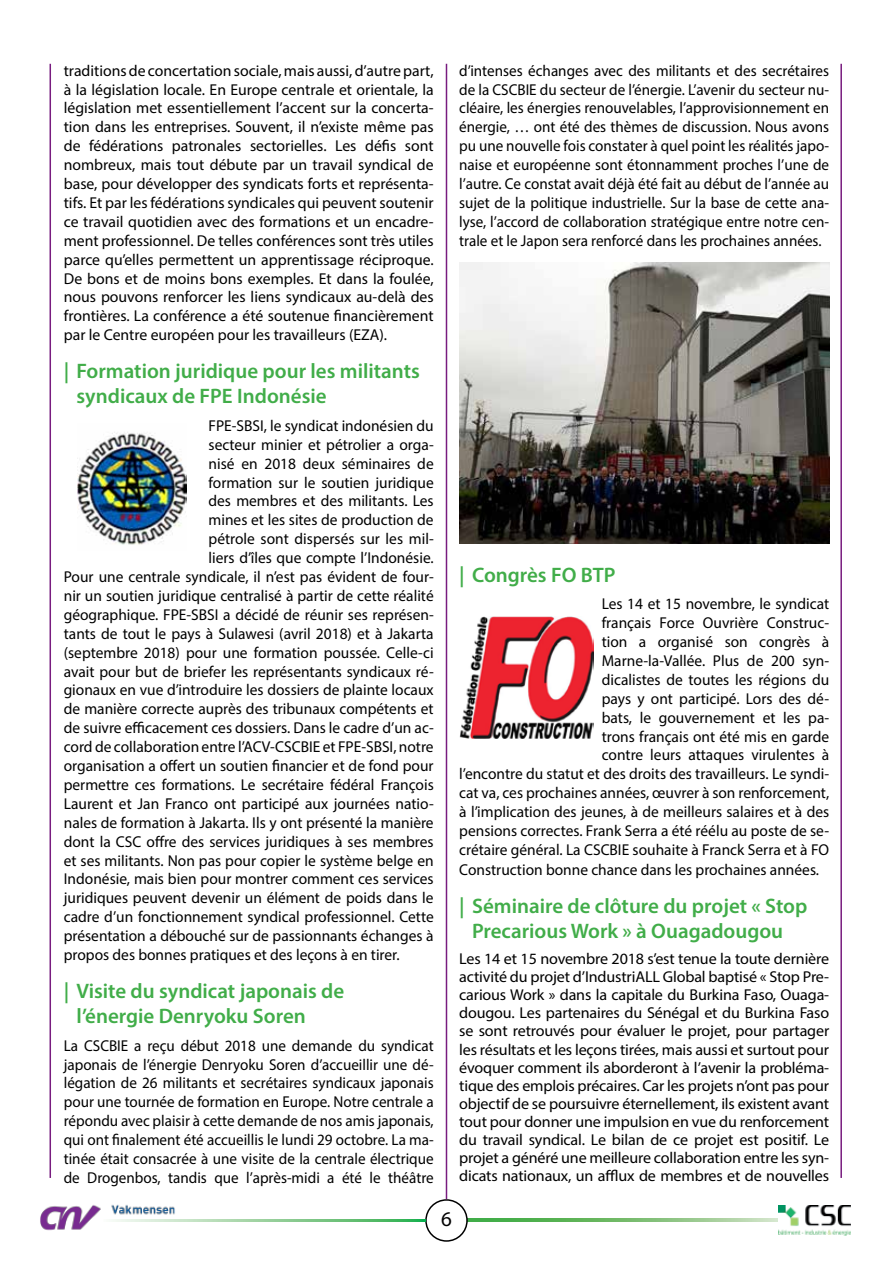
<style>
.page{position:relative;width:893px;height:1263px;background:#fff}
.page>*{position:absolute;margin:0;border:0;box-sizing:border-box;transform-origin:0 0}
.t1{font:600 21px/25.2px "Myriad Pro";color:#41ad49}
.t2{font:21px "Myriad Pro";color:#000}
.t3{font:15.75px/18.9px "Myriad Pro";color:#000;text-align:justify}
.t4{font:15.75px/18.9px "Myriad Pro";color:#000;text-align:justify;scale:.96 1}
</style>
<div class="page">
<svg style="left:468px;top:1219px;width:310px;height:3px"></svg>
<div style="left:425px;top:1199px;width:43px;height:43px;border:2px solid #000;border-radius:50%"></div>
<svg style="left:179px;top:1219px;width:246px;height:3px"></svg>
<img style="left:40px;top:1204px;width:139px;height:27px">
<img style="left:779px;top:1205px;width:71px;height:30px">
<hr style="left:840px;top:64px;width:2px;height:1114px;background:#781c7f">
<hr style="left:446px;top:64px;width:1px;height:1135px;background:#781c7f">
<hr style="left:50px;top:64px;width:1px;height:1114px;background:#781c7f">
<img style="left:459px;top:617px;width:134px;height:122px">
<img style="left:459px;top:263px;width:370px;height:280px">
<img style="left:78px;top:432px;width:108px;height:113px">
<p class="t3" style="left:64px;top:61px;width:371px">traditions de concertation sociale, mais aussi, d’autre part, à la législation locale. En Europe centrale et orientale, la législation met essentiellement l’accent sur la concerta&shy;tion dans les entreprises. Souvent, il n’existe même pas de fédérations patronales sectorielles. Les défis sont nombreux, mais tout débute par un travail syndical de base, pour développer des syndicats forts et représenta&shy;tifs. Et par les fédérations syndicales qui peuvent soutenir ce travail quotidien avec des formations et un encadre&shy;ment professionnel. De telles conférences sont très utiles parce qu’elles permettent un apprentissage réciproque.<br>De bons et de moins bons exemples. Et dans la foulée, nous pouvons renforcer les liens syndicaux au-delà des frontières. La conférence a été soutenue financièrement par le Centre européen pour les travailleurs (EZA).</p>
<h1 class="t1" style="left:77px;top:358px;width:345px;text-indent:-13px">| Formation juridique pour les militants syndicaux de FPE Indonésie</h1>
<p class="t3" style="left:209px;top:416px;width:227px">FPE-SBSI, le syndicat indonésien du</p>
<p class="t3" style="left:209px;top:435px;width:227px">secteur minier et pétrolier a orga-</p>
<p class="t3" style="left:209px;top:454px;width:227px">nisé en 2018 deux séminaires de</p>
<p class="t3" style="left:209px;top:472px;width:227px">formation sur le soutien juridique</p>
<p class="t3" style="left:209px;top:491px;width:227px">des membres et des militants. Les</p>
<p class="t3" style="left:209px;top:510px;width:227px">mines et les sites de production de</p>
<p class="t3" style="left:209px;top:529px;width:227px">pétrole sont dispersés sur les mil-</p>
<p class="t3" style="left:209px;top:548px;width:227px">liers d’îles que compte l’Indonésie.</p>
<p class="t3" style="left:64px;top:567px;width:371px">Pour une centrale syndicale, il n’est pas évident de four-</p>
<p class="t3" style="left:64px;top:586px;width:371px">nir un soutien juridique centralisé à partir de cette réalité</p>
<p class="t3" style="left:64px;top:605px;width:371px">géographique. FPE-SBSI a décidé de réunir ses représen-</p>
<p class="t3" style="left:64px;top:624px;width:371px">tants de tout le pays à Sulawesi (avril 2018) et à Jakarta</p>
<p class="t3" style="left:64px;top:643px;width:371px">(septembre 2018) pour une formation poussée. Celle-ci</p>
<p class="t3" style="left:64px;top:661px;width:371px">avait pour but de briefer les représentants syndicaux ré-</p>
<p class="t3" style="left:64px;top:680px;width:371px">gionaux en vue d’introduire les dossiers de plainte locaux</p>
<p class="t3" style="left:64px;top:699px;width:371px">de manière correcte auprès des tribunaux compétents et</p>
<p class="t3" style="left:64px;top:718px;width:371px">de suivre efficacement ces dossiers. Dans le cadre d’un ac-</p>
<p class="t3" style="left:64px;top:737px;width:371px">cord de collaboration entre l’ACV-CSCBIE et FPE-SBSI, notre</p>
<p class="t3" style="left:64px;top:756px;width:371px">organisation a offert un soutien financier et de fond pour</p>
<p class="t3" style="left:64px;top:775px;width:371px">permettre ces formations. Le secrétaire fédéral François</p>
<p class="t3" style="left:64px;top:794px;width:371px">Laurent et Jan Franco ont participé aux journées natio-</p>
<p class="t3" style="left:64px;top:813px;width:371px">nales de formation à Jakarta. Ils y ont présenté la manière</p>
<p class="t3" style="left:64px;top:832px;width:371px">dont la CSC offre des services juridiques à ses membres</p>
<p class="t3" style="left:64px;top:850px;width:371px">et ses militants. Non pas pour copier le système belge en</p>
<p class="t3" style="left:64px;top:869px;width:371px">Indonésie, mais bien pour montrer comment ces services</p>
<p class="t3" style="left:64px;top:888px;width:371px">juridiques peuvent devenir un élément de poids dans le</p>
<p class="t3" style="left:64px;top:907px;width:371px">cadre d’un fonctionnement syndical professionnel. Cette</p>
<p class="t3" style="left:64px;top:926px;width:371px">présentation a débouché sur de passionnants échanges à</p>
<p class="t3" style="left:64px;top:945px;width:337px">propos des bonnes pratiques et des leçons à en tirer.</p>
<h1 class="t1" style="left:77px;top:978px;width:269px;text-indent:-13px">| Visite du syndicat japonais de l’énergie Denryoku Soren</h1>
<p class="t4" style="left:64px;top:1036px;width:387px">La CSCBIE a reçu début 2018 une demande du syndicat japonais de l’énergie Denryoku Soren d’accueillir une dé&shy;légation de 26 militants et secrétaires syndicaux japonais pour une tournée de formation en Europe. Notre centrale a répondu avec plaisir à cette demande de nos amis japonais, qui ont finalement été accueillis le lundi 29 octobre. La ma&shy;tinée était consacrée à une visite de la centrale électrique de Drogenbos, tandis que l’après-midi a été le théâtre</p>
<p class="t4" style="left:459px;top:61px;width:387px">d’intenses échanges avec des militants et des secrétaires de la CSCBIE du secteur de l’énergie. L’avenir du secteur nu&shy;cléaire, les énergies renouvelables, l’approvisionnement en énergie, … ont été des thèmes de discussion. Nous avons pu une nouvelle fois constater à quel point les réalités japo&shy;naise et européenne sont étonnamment proches l’une de l’autre. Ce constat avait déjà été fait au début de l’année au sujet de la politique industrielle. Sur la base de cette ana&shy;lyse, l’accord de collaboration stratégique entre notre cen&shy;trale et le Japon sera renforcé dans les prochaines années.</p>
<h1 class="t1" style="left:459px;top:562px;width:158px">| Congrès FO BTP</h1>
<p class="t3" style="left:602px;top:594px;width:229px">Les 14 et 15 novembre, le syndicat</p>
<p class="t3" style="left:602px;top:613px;width:229px">français Force Ouvrière Construc-</p>
<p class="t3" style="left:602px;top:632px;width:229px">tion a organisé son congrès à</p>
<p class="t3" style="left:602px;top:651px;width:229px">Marne-la-Vallée. Plus de 200 syn-</p>
<p class="t3" style="left:602px;top:670px;width:229px">dicalistes de toutes les régions du</p>
<p class="t3" style="left:602px;top:689px;width:229px">pays y ont participé. Lors des dé-</p>
<p class="t3" style="left:602px;top:708px;width:229px">bats, le gouvernement et les pa-</p>
<p class="t3" style="left:602px;top:727px;width:229px">trons français ont été mis en garde</p>
<p class="t3" style="left:602px;top:745px;width:229px">contre leurs attaques virulentes à</p>
<p class="t3" style="left:459px;top:764px;width:371px">l’encontre du statut et des droits des travailleurs. Le syndi-</p>
<p class="t3" style="left:459px;top:783px;width:371px">cat va, ces prochaines années, œuvrer à son renforcement,</p>
<p class="t3" style="left:459px;top:802px;width:371px">à l’implication des jeunes, à de meilleurs salaires et à des</p>
<p class="t3" style="left:459px;top:821px;width:371px">pensions correctes. Frank Serra a été réélu au poste de se-</p>
<p class="t3" style="left:459px;top:840px;width:371px">crétaire général. La CSCBIE souhaite à Franck Serra et à FO</p>
<p class="t3" style="left:459px;top:860px;width:361px">Construction bonne chance dans les prochaines années.</p>
<h1 class="t1" style="left:459px;top:892px;width:350px;text-align:center">| Séminaire de clôture du projet « Stop<br>Precarious Work » à Ouagadougou</h1>
<p class="t3" style="left:459px;top:950px;width:371px;line-height:18px">Les 14 et 15 novembre 2018 s’est tenue la toute dernière activité du projet d’IndustriALL Global baptisé « Stop Pre&shy;carious Work » dans la capitale du Burkina Faso, Ouaga&shy;dougou. Les partenaires du Sénégal et du Burkina Faso se sont retrouvés pour évaluer le projet, pour partager les résultats et les leçons tirées, mais aussi et surtout pour évoquer comment ils aborderont à l’avenir la probléma&shy;tique des emplois précaires. Car les projets n’ont pas pour objectif de se poursuivre éternellement, ils existent avant tout pour donner une impulsion en vue du renforcement du travail syndical. Le bilan de ce projet est positif. Le projet a généré une meilleure collaboration entre les syn&shy;dicats nationaux, un afflux de membres et de nouvelles</p>
<h1 class="t2" style="left:441px;top:1205px;width:12px">6</h1>
</div>
